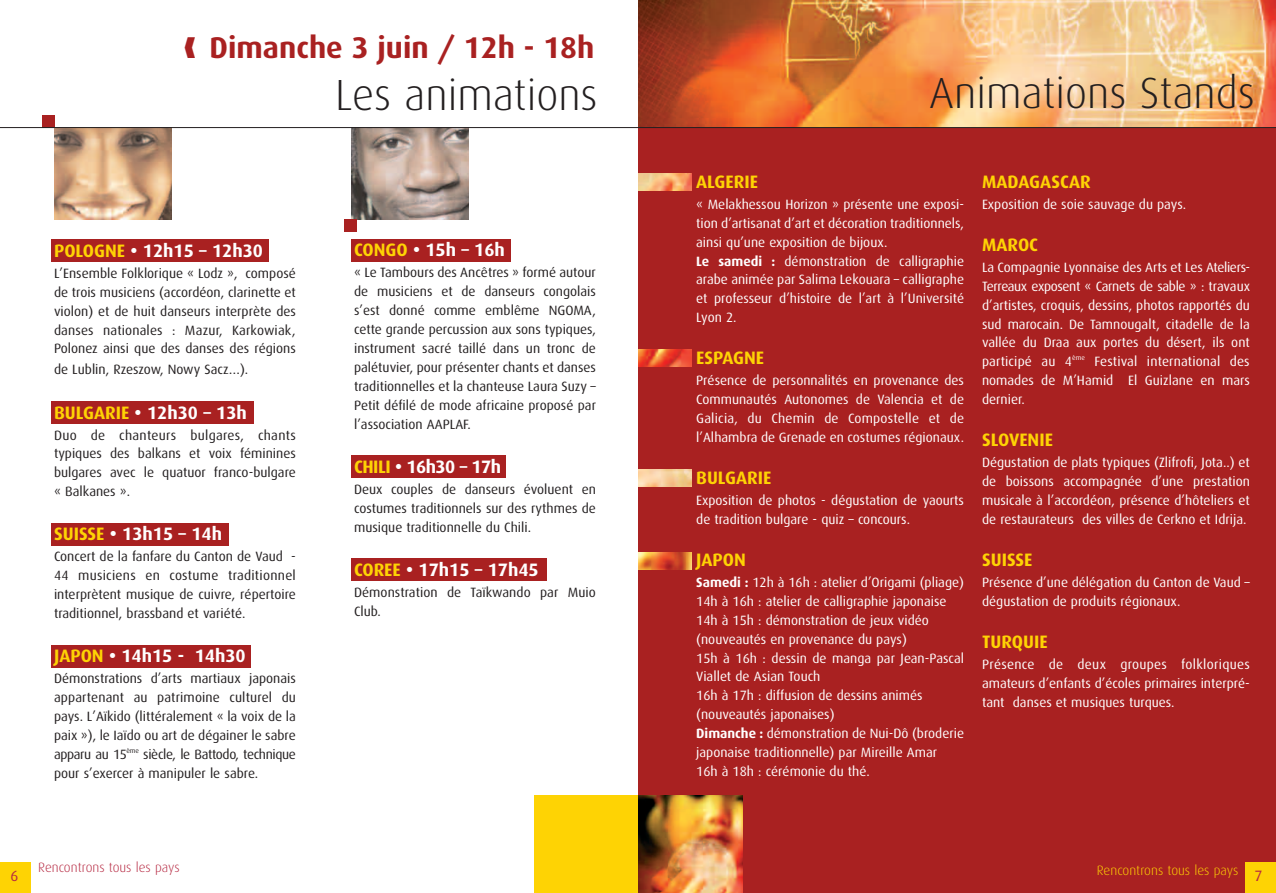
<style>
.page{position:relative;width:1276px;height:893px;background:#fff}
.page>*{position:absolute;margin:0;border:0;box-sizing:border-box;transform-origin:0 0}
.t1{font:300 43.65px "Dax";color:#231f20}
.t2{font:700 30px "Dax";color:#a92121}
.t3{font:700 18px "Dax";color:#fff}
.t4{font:700 18px "Dax";color:#fed304}
.t5{font:700 18px "Dax";letter-spacing:-.03em;color:#fff}
.t6{font:15px "Dax";color:#b62841}
.t7{font:13.5px/18.9px "Dax";color:#fff;text-align:justify}
.t8{font:13.5px/18.9px "Dax";color:#231f20;text-align:justify}
.t9{font:300 13.5px "Dax";color:#b62841}
.t10{font:300 13.5px "Dax";color:#fed304}
.t11{font:6.75px "Dax";color:#231f20}
.t12{font:6.75px "Dax";color:#fff}
.s1{color:#fed304}
.s2{font-weight:700}
</style>
<div class="page">
<div style="left:51px;top:239px;width:217px;height:23px;background:#a92121"></div>
<div style="left:51px;top:401px;width:203px;height:23px;background:#a92121"></div>
<div style="left:51px;top:523px;width:177px;height:22px;background:#a92121"></div>
<div style="left:51px;top:645px;width:199px;height:22px;background:#a92121"></div>
<div style="left:351px;top:558px;width:195px;height:22px;background:#a92121"></div>
<div style="left:351px;top:455px;width:155px;height:23px;background:#a92121"></div>
<div style="left:351px;top:239px;width:159px;height:23px;background:#a92121"></div>
<div style="left:0;top:863px;width:30px;height:30px;background:#fed304"></div>
<div style="left:638px;top:0;width:638px;height:893px;background:#a92121"></div>
<img style="left:54px;top:128px;width:117px;height:92px">
<img style="left:351px;top:128px;width:117px;height:92px">
<img style="left:638px;top:795px;width:104px;height:98px">
<div style="left:534px;top:795px;width:104px;height:98px;background:#fed304"></div>
<div style="left:1245px;top:863px;width:30px;height:30px;background:#fed304"></div>
<img style="left:638px;top:0;width:638px;height:127px">
<img style="left:638px;top:173px;width:53px;height:17px">
<img style="left:638px;top:350px;width:53px;height:17px">
<img style="left:638px;top:469px;width:53px;height:18px">
<img style="left:638px;top:553px;width:53px;height:17px">
<div style="left:42px;top:116px;width:12px;height:12px;background:#a92121"></div>
<div style="left:344px;top:220px;width:12px;height:12px;background:#a92121"></div>
<hr style="left:0;top:127px;width:1276px;height:1px;background:#231f20">
<h2 class="t2" style="left:184px;top:37px;width:412px">❰ Dimanche 3 juin / 12h - 18h</h2>
<h1 class="t1" style="left:335px;top:80px;width:264px">Les animations</h1>
<h3 class="t3" style="left:54px;top:244px;width:210px"><span class="s1">POLOGNE</span> • 12h15 – 12h30</h3>
<p class="t8" style="left:54px;top:265px;width:243px">L’Ensemble Folklorique « Lodz », composé de trois musiciens (accordéon, clarinette et violon) et de huit danseurs interprète des danses nationales : Mazur, Karkowiak, Polonez ainsi que des danses des régions</p>
<p class="t8" style="left:54px;top:361px;width:196px">de Lublin, Rzeszow, Nowy Sacz…).</p>
<h3 class="t3" style="left:54px;top:406px;width:194px"><span class="s1">BULGARIE</span> • 12h30 – 13h</h3>
<p class="t8" style="left:54px;top:427px;width:243px">Duo de chanteurs bulgares, chants typiques des balkans et voix féminines bulgares avec le quatuor franco-bulgare « Balkanes ».</p>
<h3 class="t3" style="left:54px;top:528px;width:169px"><span class="s1">SUISSE</span> • 13h15 – 14h</h3>
<p class="t8" style="left:54px;top:549px;width:243px">Concert de la fanfare du Canton de Vaud - 44 musiciens en costume traditionnel interprètent musique de cuivre, répertoire traditionnel, brassband et variété.</p>
<h3 class="t3" style="left:54px;top:650px;width:193px"><span class="s1">JAPON</span> • 14h15 - 14h30</h3>
<p class="t8" style="left:54px;top:671px;width:243px">Démonstrations d’arts martiaux japonais appartenant au patrimoine culturel du pays. L’Aïkido (littéralement « la voix de la paix »), le Iaïdo ou art de dégainer le sabre apparu au 15</p>
<p class="t11" style="left:127px;top:748px;width:14px">ème</p>
<p class="t8" style="left:54px;top:746px;width:243px;text-indent:89px">siècle, le Battodo, technique pour s’exercer à manipuler le sabre.</p>
<h3 class="t3" style="left:354px;top:244px;width:152px"><span class="s1">CONGO</span> • 15h – 16h</h3>
<p class="t8" style="left:354px;top:265px;width:243px">« Le Tambours des Ancêtres » formé autour de musiciens et de danseurs congolais s’est donné comme emblême NGOMA, cette grande percussion aux sons typiques, instrument sacré taillé dans un tronc de palétuvier, pour présenter chants et danses traditionnelles et la chanteuse Laura Suzy – Petit défilé de mode africaine proposé par l’association AAPLAF.</p>
<h3 class="t5" style="left:354px;top:460px;width:149px"><span class="s1">CHILI</span> • 16h30 – 17h</h3>
<p class="t8" style="left:354px;top:481px;width:243px">Deux couples de danseurs évoluent en costumes traditionnels sur des rythmes de musique traditionnelle du Chili.</p>
<h3 class="t3" style="left:354px;top:563px;width:186px"><span class="s1">COREE</span> • 17h15 – 17h45</h3>
<p class="t8" style="left:354px;top:584px;width:243px">Démonstration de Taïkwando par Muio<br>Club.</p>
<h1 class="t1" style="left:929px;top:78px;width:327px">Animations Stands</h1>
<h3 class="t4" style="left:696px;top:175px;width:63px">ALGERIE</h3>
<p class="t7" style="left:696px;top:196px;width:269px;text-align:left">« Melakhessou Horizon » présente une exposi&shy;tion d’artisanat d’art et décoration traditionnels, ainsi qu’une exposition de bijoux.<br><span class="s2">Le samedi :</span> démonstration de calligraphie arabe animée par Salima Lekouara – calligraphe et professeur d’histoire de l’art à l’Université Lyon 2.</p>
<h3 class="t4" style="left:696px;top:352px;width:69px">ESPAGNE</h3>
<p class="t7" style="left:696px;top:373px;width:269px">Présence de personnalités en provenance des Communautés Autonomes de Valencia et de Galicia, du Chemin de Compostelle et de l’Alhambra de Grenade en costumes régionaux.</p>
<h3 class="t4" style="left:696px;top:472px;width:77px">BULGARIE</h3>
<p class="t7" style="left:696px;top:492px;width:269px">Exposition de photos - dégustation de yaourts de tradition bulgare - quiz – concours.</p>
<h3 class="t4" style="left:696px;top:553px;width:51px">JAPON</h3>
<p class="t7" style="left:696px;top:574px;width:269px;text-align:left"><span class="s2">Samedi :</span> 12h à 16h : atelier d’Origami (pliage)<br>14h à 16h : atelier de calligraphie japonaise 14h à 15h : démonstration de jeux vidéo (nouveautés en provenance du pays)<br>15h à 16h : dessin de manga par Jean-Pascal Viallet de Asian Touch<br>16h à 17h : diffusion de dessins animés (nouveautés japonaises)<br><span class="s2">Dimanche :</span> démonstration de Nui-Dô (broderie japonaise traditionnelle) par Mireille Amar<br>16h à 18h : cérémonie du thé.</p>
<h3 class="t4" style="left:982px;top:175px;width:110px">MADAGASCAR</h3>
<p class="t7" style="left:982px;top:196px;width:206px">Exposition de soie sauvage du pays.</p>
<h3 class="t4" style="left:982px;top:238px;width:58px">MAROC</h3>
<p class="t7" style="left:982px;top:259px;width:269px">La Compagnie Lyonnaise des Arts et Les Ateliers-Terreaux exposent « Carnets de sable » : travaux d’artistes, croquis, dessins, photos rapportés du sud marocain. De Tamnougalt, citadelle de la vallée du Draa aux portes du désert, ils ont participé au 4</p>
<p class="t12" style="left:1072px;top:355px;width:14px">ème</p>
<p class="t7" style="left:982px;top:354px;width:269px;text-indent:112px">Festival international des nomades de M’Hamid El Guizlane en mars dernier.</p>
<h3 class="t4" style="left:982px;top:434px;width:72px">SLOVENIE</h3>
<p class="t7" style="left:982px;top:455px;width:269px">Dégustation de plats typiques (Zlifrofi, Jota..) et de boissons accompagnée d’une prestation musicale à l’accordéon, présence d’hôteliers et de restaurateurs des villes de Cerkno et Idrija.</p>
<h3 class="t4" style="left:982px;top:553px;width:52px">SUISSE</h3>
<p class="t7" style="left:982px;top:574px;width:269px">Présence d’une délégation du Canton de Vaud – dégustation de produits régionaux.</p>
<h3 class="t4" style="left:982px;top:635px;width:67px">TURQUIE</h3>
<p class="t7" style="left:982px;top:656px;width:269px">Présence de deux groupes folkloriques amateurs d’enfants d’écoles primaires interpré&shy;tant danses et musiques turques.</p>
<p class="t9" style="left:38px;top:863px;width:143px">Rencontrons tous les pays</p>
<p class="t10" style="left:1096px;top:866px;width:143px">Rencontrons tous les pays</p>
<p class="t6" style="left:10px;top:871px;width:9px">6</p>
<p class="t6" style="left:1254px;top:871px;width:9px">7</p>
</div>
